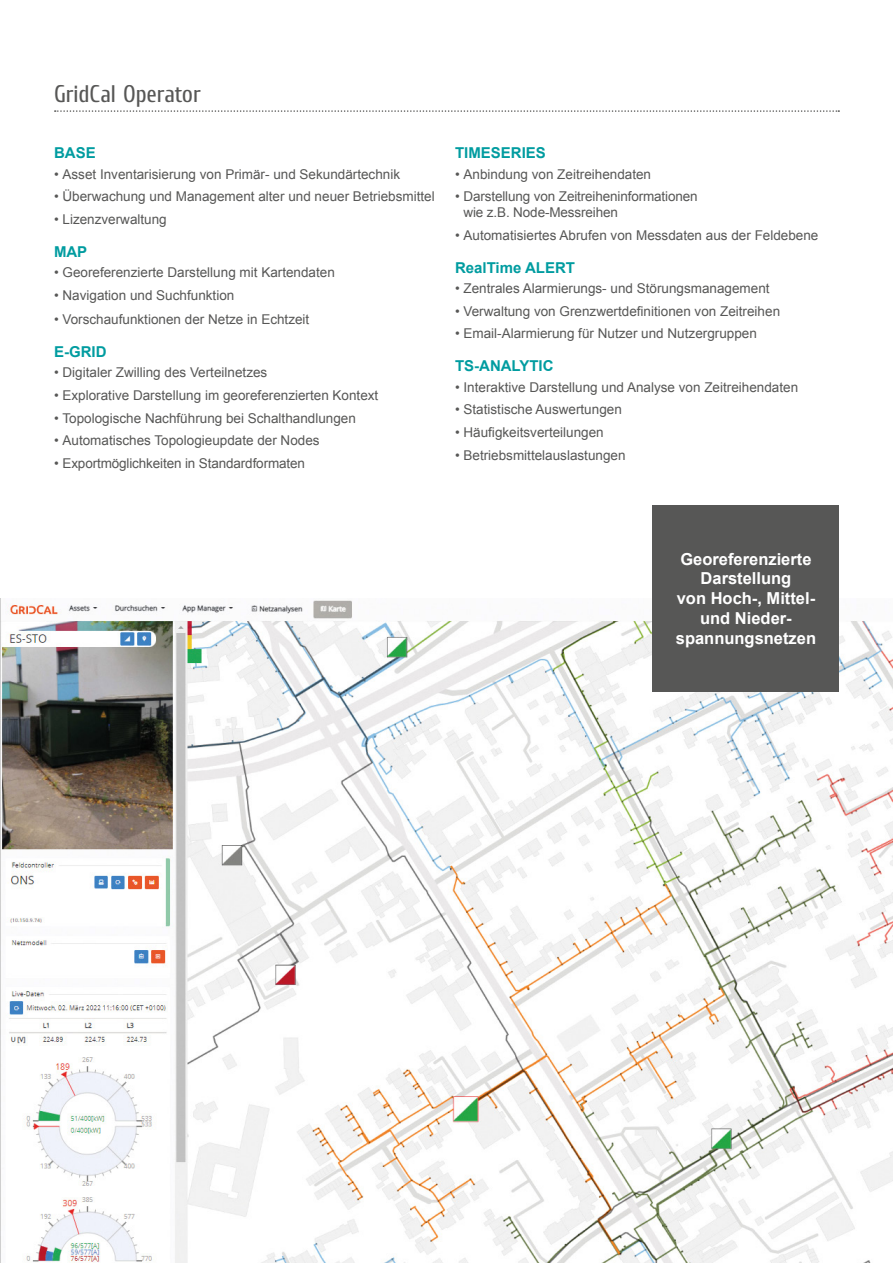
<style>
.page{position:relative;width:893px;height:1263px;background:#fff}
.page>*{position:absolute;margin:0;border:0;box-sizing:border-box;transform-origin:0 0}
.t1{font:24px "Cuprum";color:#575756}
.t2{font:700 16.5px/19.8px "Arial";color:#fff;text-align:center}
.t3{font:700 15px "Arial";color:#009ca0}
.t4{font:13.5px/16.2px "Arial";color:#575756}
</style>
<div class="page">
<svg style="left:55px;top:110px;width:784px;height:2px"></svg>
<img style="left:0;top:598px;width:893px;height:665px">
<div style="left:653px;top:505px;width:186px;height:186px;background:#575756"></div>
<h1 class="t1" style="left:54px;top:80px;width:148px">GridCal Operator</h1>
<p class="t3" style="left:54px;top:143px;width:43px">BASE</p>
<p class="t4" style="left:54px;top:166px;width:348px">• Asset Inventarisierung von Primär- und Sekundärtechnik</p>
<p class="t4" style="left:54px;top:188px;width:382px">• Überwachung und Management alter und neuer Betriebsmittel</p>
<p class="t4" style="left:54px;top:211px;width:114px">• Lizenzverwaltung</p>
<p class="t3" style="left:54px;top:241px;width:35px">MAP</p>
<p class="t4" style="left:54px;top:264px;width:282px">• Georeferenzierte Darstellung mit Kartendaten</p>
<p class="t4" style="left:54px;top:287px;width:182px">• Navigation und Suchfunktion</p>
<p class="t4" style="left:54px;top:311px;width:257px">• Vorschaufunktionen der Netze in Echtzeit</p>
<p class="t3" style="left:54px;top:342px;width:54px">E-GRID</p>
<p class="t4" style="left:54px;top:365px;width:215px">• Digitaler Zwilling des Verteilnetzes</p>
<p class="t4" style="left:54px;top:387px;width:326px">• Explorative Darstellung im georeferenzierten Kontext</p>
<p class="t4" style="left:54px;top:410px;width:303px">• Topologische Nachführung bei Schalthandlungen</p>
<p class="t4" style="left:54px;top:432px;width:267px">• Automatisches Topologieupdate der Nodes</p>
<p class="t4" style="left:54px;top:455px;width:252px">• Exportmöglichkeiten in Standardformaten</p>
<p class="t3" style="left:455px;top:143px;width:92px">TIMESERIES</p>
<p class="t4" style="left:455px;top:166px;width:198px">• Anbindung von Zeitreihendaten</p>
<p class="t4" style="left:463px;top:188px;width:236px;text-indent:-9px">• Darstellung von Zeitreiheninformationen wie z.B. Node-Messreihen</p>
<p class="t4" style="left:455px;top:227px;width:365px">• Automatisiertes Abrufen von Messdaten aus der Feldebene</p>
<p class="t3" style="left:455px;top:258px;width:122px">RealTime ALERT</p>
<p class="t4" style="left:455px;top:281px;width:316px">• Zentrales Alarmierungs- und Störungsmanagement</p>
<p class="t4" style="left:455px;top:303px;width:327px">• Verwaltung von Grenzwertdefinitionen von Zeitreihen</p>
<p class="t4" style="left:455px;top:326px;width:303px">• Email-Alarmierung für Nutzer und Nutzergruppen</p>
<p class="t3" style="left:455px;top:356px;width:100px">TS-ANALYTIC</p>
<p class="t4" style="left:455px;top:379px;width:345px">• Interaktive Darstellung und Analyse von Zeitreihendaten</p>
<p class="t4" style="left:455px;top:402px;width:168px">• Statistische Auswertungen</p>
<p class="t4" style="left:455px;top:424px;width:150px">• Häufigkeitsverteilungen</p>
<p class="t4" style="left:455px;top:447px;width:172px">• Betriebsmittelauslastungen</p>
<p class="t2" style="left:676px;top:549px;width:142px">Georeferenzierte<br>Darstellung<br>von Hoch-, Mittel&shy;und Nieder&shy;spannungsnetzen</p>
</div>
